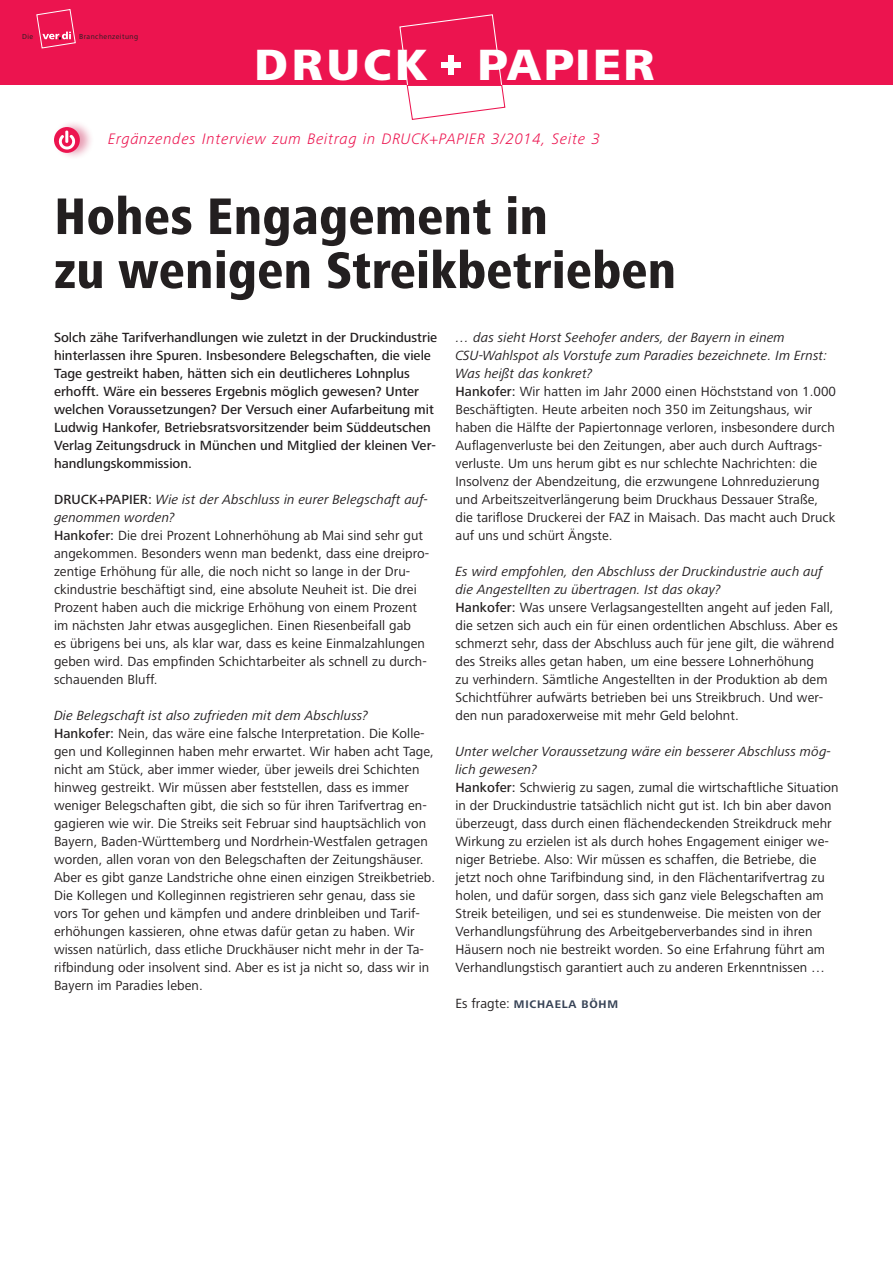
<style>
.page{position:relative;width:893px;height:1263px;background:#fff}
.page>*{position:absolute;margin:0;border:0;box-sizing:border-box;transform-origin:0 0}
._01_Head_3{font:800 condensed 53.25px/54px "Frutiger Next LT";letter-spacing:.005em;color:#231f20}
.t1{font:800 45.3px "Frutiger Next LT";letter-spacing:.06em;color:#fff}
._01_Meldungen_Head{font:italic 300 15.75px "Frutiger Next LT";letter-spacing:.04em;color:#ec144f}
._00_Fließtext{font:13.8px/18px "Frutiger Next LT";letter-spacing:.005em;color:#231f20}
._00_Fließtext-2{font:500 13.8px/18px "Frutiger Next LT";color:#231f20}
._00_Fließtext-3{font:italic 13.8px/18px "Frutiger Next LT";letter-spacing:.005em;color:#231f20}
._00_Fließtext_kursiv{font:italic 13.8px/18px "Frutiger Next LT";letter-spacing:.005em;color:#231f20}
._00_Fließtext-4{font:700 11.4px "Frutiger Next LT";letter-spacing:.07em;color:#354154}
.t2{font:7.5px "Frutiger Next LT";letter-spacing:.06em;color:#231f20}
.s1{font-weight:500;font-style:normal}
.s2{font-weight:500}
.s3{font-weight:400;font-size:13.8px;color:#231f20}
</style>
<div class="page">
<div style="left:0;top:0;width:893px;height:85px;background:#ec144f"></div>
<svg style="left:36px;top:9px;width:40px;height:40px"></svg>
<svg style="left:399px;top:14px;width:107px;height:106px"></svg>
<div style="left:53px;top:119px;width:41px;height:42px;background:#c40941;opacity:.4"></div>
<svg style="left:54px;top:127px;width:26px;height:26px"></svg>
<img style="left:56px;top:129px;width:22px;height:22px">
<p class="t2" style="left:22px;top:32px;width:13px">Die</p>
<p class="t2" style="left:79px;top:32px;width:60px">Branchenzeitung</p>
<p class="t1" style="left:254px;top:39px;width:402px">DRUCK PAPIER</p>
<p class="_01_Meldungen_Head" style="left:108px;top:130px;width:494px">Ergänzendes Interview zum Beitrag in DRUCK+PAPIER 3/2014, Seite 3</p>
<p class="_01_Head_3" style="left:54px;top:189px;width:624px">Hohes Engagement in<br>zu wenigen Streikbetrieben</p>
<p class="_00_Fließtext-2" style="left:54px;top:328px;width:385px">Solch zähe Tarifverhandlungen wie zuletzt in der Druckindustrie hinterlassen ihre Spuren. Insbesondere Belegschaften, die viele Tage gestreikt haben, hätten sich ein deutlicheres Lohnplus erhofft. Wäre ein besseres Ergebnis möglich gewesen? Unter welchen Voraussetzungen? Der Versuch einer Aufarbeitung mit Ludwig Hankofer, Betriebsratsvorsitzender beim Süddeutschen Verlag Zeitungsdruck in München und Mitglied der kleinen Ver&shy;handlungskommission.</p>
<p class="_00_Fließtext_kursiv" style="left:54px;top:490px;width:375px"><span class="s1">DRUCK+PAPIER:</span> Wie ist der Abschluss in eurer Belegschaft auf&shy;genommen worden?</p>
<p class="_00_Fließtext" style="left:54px;top:526px;width:377px"><span class="s2">Hankofer:</span> Die drei Prozent Lohnerhöhung ab Mai sind sehr gut angekommen. Besonders wenn man bedenkt, dass eine dreipro&shy;zentige Erhöhung für alle, die noch nicht so lange in der Dru&shy;ckindustrie beschäftigt sind, eine absolute Neuheit ist. Die drei Prozent haben auch die mickrige Erhöhung von einem Prozent im nächsten Jahr etwas ausgeglichen. Einen Riesenbeifall gab<br>es übrigens bei uns, als klar war, dass es keine Einmalzahlungen geben wird. Das empfinden Schichtarbeiter als schnell zu durch&shy;schauenden Bluff.</p>
<p class="_00_Fließtext-3" style="left:54px;top:706px;width:316px">Die Belegschaft ist also zufrieden mit dem Abschluss?</p>
<p class="_00_Fließtext" style="left:54px;top:724px;width:383px"><span class="s2">Hankofer:</span> Nein, das wäre eine falsche Interpretation. Die Kolle&shy;gen und Kolleginnen haben mehr erwartet. Wir haben acht Tage, nicht am Stück, aber immer wieder, über jeweils drei Schichten hinweg gestreikt. Wir müssen aber feststellen, dass es immer weniger Belegschaften gibt, die sich so für ihren Tarifvertrag en&shy;gagieren wie wir. Die Streiks seit Februar sind hauptsächlich von Bayern, Baden-Württemberg und Nordrhein-Westfalen getragen worden, allen voran von den Belegschaften der Zeitungshäuser.<br>Aber es gibt ganze Landstriche ohne einen einzigen Streikbetrieb.<br>Die Kollegen und Kolleginnen registrieren sehr genau, dass sie vors Tor gehen und kämpfen und andere drinbleiben und Tarif&shy;erhöhungen kassieren, ohne etwas dafür getan zu haben. Wir wissen natürlich, dass etliche Druckhäuser nicht mehr in der Ta&shy;rifbindung oder insolvent sind. Aber es ist ja nicht so, dass wir in Bayern im Paradies leben.</p>
<p class="_00_Fließtext-3" style="left:455px;top:328px;width:373px">… das sieht Horst Seehofer anders, der Bayern in einem<br>CSU-Wahlspot als Vorstufe zum Paradies bezeichnete. Im Ernst:<br>Was heißt das konkret?</p>
<p class="_00_Fließtext" style="left:455px;top:382px;width:382px"><span class="s2">Hankofer:</span> Wir hatten im Jahr 2000 einen Höchststand von 1.000<br>Beschäftigten. Heute arbeiten noch 350 im Zeitungshaus, wir haben die Hälfte der Papiertonnage verloren, insbesondere durch Auflagenverluste bei den Zeitungen, aber auch durch Auftrags&shy;verluste. Um uns herum gibt es nur schlechte Nachrichten: die Insolvenz der Abendzeitung, die erzwungene Lohnreduzierung und Arbeitszeitverlängerung beim Druckhaus Dessauer Straße, die tariflose Druckerei der FAZ in Maisach. Das macht auch Druck auf uns und schürt Ängste.</p>
<p class="_00_Fließtext-3" style="left:455px;top:562px;width:368px">Es wird empfohlen, den Abschluss der Druckindustrie auch auf die Angestellten zu übertragen. Ist das okay?</p>
<p class="_00_Fließtext" style="left:455px;top:598px;width:384px"><span class="s2">Hankofer:</span> Was unsere Verlagsangestellten angeht auf jeden Fall, die setzen sich auch ein für einen ordentlichen Abschluss. Aber es schmerzt sehr, dass der Abschluss auch für jene gilt, die während des Streiks alles getan haben, um eine bessere Lohnerhöhung<br>zu verhindern. Sämtliche Angestellten in der Produktion ab dem Schichtführer aufwärts betrieben bei uns Streikbruch. Und wer&shy;den nun paradoxerweise mit mehr Geld belohnt.</p>
<p class="_00_Fließtext-3" style="left:455px;top:742px;width:377px">Unter welcher Voraussetzung wäre ein besserer Abschluss mög&shy;lich gewesen?</p>
<p class="_00_Fließtext" style="left:455px;top:778px;width:385px"><span class="s2">Hankofer:</span> Schwierig zu sagen, zumal die wirtschaftliche Situation in der Druckindustrie tatsächlich nicht gut ist. Ich bin aber davon überzeugt, dass durch einen flächendeckenden Streikdruck mehr Wirkung zu erzielen ist als durch hohes Engagement einiger we&shy;niger Betriebe. Also: Wir müssen es schaffen, die Betriebe, die jetzt noch ohne Tarifbindung sind, in den Flächentarifvertrag zu holen, und dafür sorgen, dass sich ganz viele Belegschaften am Streik beteiligen, und sei es stundenweise. Die meisten von der Verhandlungsführung des Arbeitgeberverbandes sind in ihren Häusern noch nie bestreikt worden. So eine Erfahrung führt am Verhandlungstisch garantiert auch zu anderen Erkenntnissen …</p>
<p class="_00_Fließtext-4" style="left:455px;top:998px;width:164px"><span class="s3">Es fragte:</span> MICHAELA BÖHM</p>
</div>
